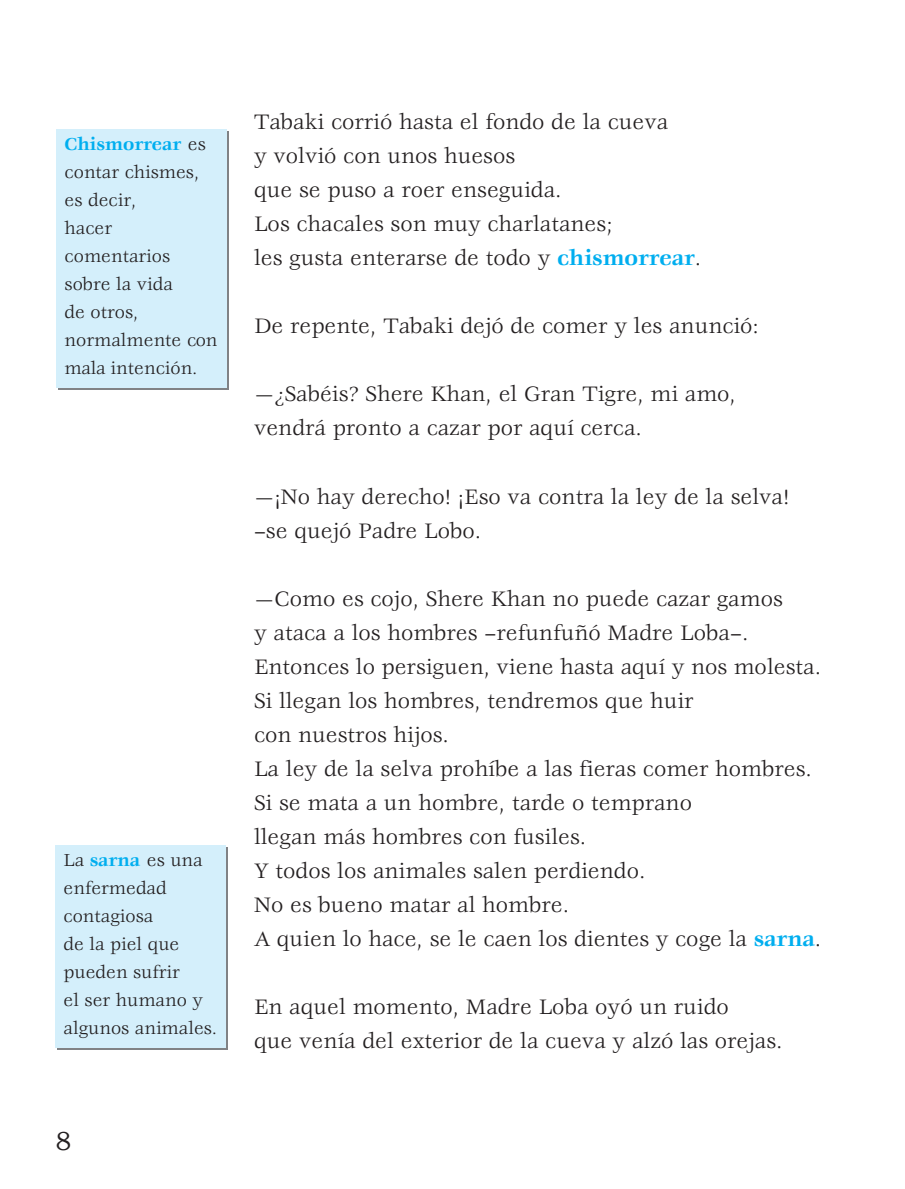
<style>
.page{position:relative;width:905px;height:1189px;background:#fff}
.page>*{position:absolute;margin:0;border:0;box-sizing:border-box;transform-origin:0 0}
.t1{font:26px "Bookman Old Style";color:#231f20}
.t2{font:23px/34px "Veljovic";color:#231f20}
.t3{font:19px/28px "Veljovic";color:#231f20}
.s1{font-weight:700;color:#00aeef}
</style>
<div class="page">
<svg style="left:58px;top:847px;width:170px;height:202px"></svg>
<div style="left:56px;top:845px;width:170px;height:202px;background:#d4effb"></div>
<div style="left:57px;top:129px;width:170px;height:258px;background:#d4effb"></div>
<p class="t3" style="left:65px;top:131px;width:154px"><span class="s1">Chismorrear</span> es contar chismes, es decir,<br>hacer comentarios sobre la vida<br>de otros, normalmente con mala intención.</p>
<p class="t3" style="left:64px;top:847px;width:155px">La <span class="s1">sarna</span> es una enfermedad contagiosa<br>de la piel que pueden sufrir<br>el ser humano y algunos animales.</p>
<p class="t1" style="left:56px;top:1125px;width:18px">8</p>
<p class="t2" style="left:254px;top:106px;width:449px">Tabaki corrió hasta el fondo de la cueva<br>y volvió con unos huesos<br>que se puso a roer enseguida.<br>Los chacales son muy charlatanes;<br>les gusta enterarse de todo y <span class="s1">chismorrear</span>.</p>
<p class="t2" style="left:254px;top:310px;width:506px">De repente, Tabaki dejó de comer y les anunció:</p>
<p class="t2" style="left:254px;top:378px;width:483px">—¿Sabéis? Shere Khan, el Gran Tigre, mi amo, vendrá pronto a cazar por aquí cerca.</p>
<p class="t2" style="left:254px;top:480px;width:537px">—¡No hay derecho! ¡Eso va contra la ley de la selva! –se quejó Padre Lobo.</p>
<p class="t2" style="left:254px;top:582px;width:568px">—Como es cojo, Shere Khan no puede cazar gamos<br>y ataca a los hombres –refunfuñó Madre Loba–.<br>Entonces lo persiguen, viene hasta aquí y nos molesta.<br>Si llegan los hombres, tendremos que huir<br>con nuestros hijos.<br>La ley de la selva prohíbe a las fieras comer hombres.<br>Si se mata a un hombre, tarde o temprano<br>llegan más hombres con fusiles.<br>Y todos los animales salen perdiendo.<br>No es bueno matar al hombre.<br>A quien lo hace, se le caen los dientes y coge la <span class="s1">sarna</span>.</p>
<p class="t2" style="left:254px;top:990px;width:530px">En aquel momento, Madre Loba oyó un ruido<br>que venía del exterior de la cueva y alzó las orejas.</p>
</div>
